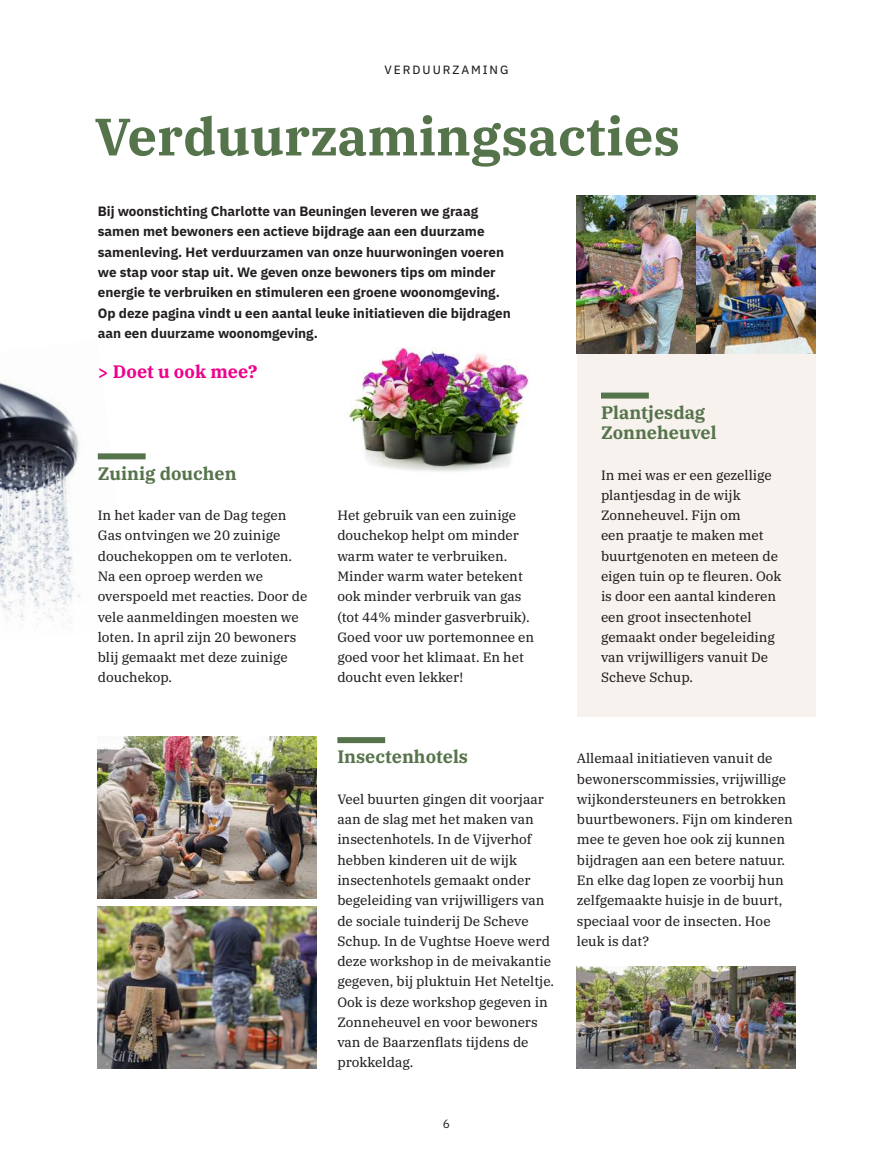
<style>
.page{position:relative;width:893px;height:1149px;background:#fff}
.page>*{position:absolute;margin:0;border:0;box-sizing:border-box;transform-origin:0 0}
.t1{font:700 52.5px "IBM Plex Serif";color:#56744b}
.t2{font:700 18px/20.2px "IBM Plex Serif";color:#56744b}
.t3{font:700 18px "IBM Plex Serif";color:#ed028c}
.t4{font:13.5px/20.2px "IBM Plex Serif Text";color:#231f20}
.t5{font:700 13.5px/20.2px "IBM Plex Sans";color:#231f20}
.t6{font:12px "IBM Plex Sans Text";letter-spacing:.16em;color:#231f20}
.t7{font:12px "IBM Plex Sans";color:#231f20}
</style>
<div class="page">
<img style="left:0;top:382px;width:133px;height:243px">
<div style="left:577px;top:353px;width:238px;height:363px;background:#f8f2ee"></div>
<div style="left:98px;top:453px;width:48px;height:6px;background:#56744b"></div>
<img style="left:98px;top:736px;width:218px;height:162px">
<svg style="left:337px;top:737px;width:48px;height:5px"></svg>
<div style="left:601px;top:392px;width:48px;height:6px;background:#56744b"></div>
<img style="left:98px;top:906px;width:218px;height:161px">
<img style="left:577px;top:966px;width:218px;height:101px">
<img style="left:577px;top:195px;width:238px;height:158px">
<img style="left:347px;top:347px;width:182px;height:125px">
<p class="t6" style="left:385px;top:61px;width:125px">VERDUURZAMING</p>
<h1 class="t1" style="left:95px;top:95px;width:587px">Verduurzamingsacties</h1>
<p class="t5" style="left:98px;top:200px;width:415px">Bij woonstichting Charlotte van Beuningen leveren we graag samen met bewoners een actieve bijdrage aan een duurzame samenleving. Het verduurzamen van onze huurwoningen voeren we stap voor stap uit. We geven onze bewoners tips om minder energie te verbruiken en stimuleren een groene woonomgeving.<br>Op deze pagina vindt u een aantal leuke initiatieven die bijdragen aan een duurzame woonomgeving.</p>
<h2 class="t3" style="left:98px;top:357px;width:161px">&gt; Doet u ook mee?</h2>
<h2 class="t2" style="left:98px;top:461px;width:140px">Zuinig douchen</h2>
<p class="t4" style="left:98px;top:504px;width:211px">In het kader van de Dag tegen<br>Gas ontvingen we 20 zuinige douchekoppen om te verloten.<br>Na een oproep werden we overspoeld met reacties. Door de vele aanmeldingen moesten we loten. In april zijn 20 bewoners blij gemaakt met deze zuinige douchekop.</p>
<p class="t4" style="left:337px;top:504px;width:198px">Het gebruik van een zuinige douchekop helpt om minder warm water te verbruiken.<br>Minder warm water betekent ook minder verbruik van gas (tot 44% minder gasverbruik).<br>Goed voor uw portemonnee en goed voor het klimaat. En het doucht even lekker!</p>
<h2 class="t2" style="left:601px;top:401px;width:117px">Plantjesdag<br>Zonneheuvel</h2>
<p class="t4" style="left:601px;top:463px;width:182px">In mei was er een gezellige plantjesdag in de wijk<br>Zonneheuvel. Fijn om<br>een praatje te maken met buurtgenoten en meteen de eigen tuin op te fleuren. Ook is door een aantal kinderen een groot insectenhotel gemaakt onder begeleiding van vrijwilligers vanuit De<br>Scheve Schup.</p>
<h2 class="t2" style="left:337px;top:745px;width:132px">Insectenhotels</h2>
<p class="t4" style="left:337px;top:787px;width:218px">Veel buurten gingen dit voorjaar aan de slag met het maken van insectenhotels. In de Vijverhof hebben kinderen uit de wijk insectenhotels gemaakt onder begeleiding van vrijwilligers van de sociale tuinderij De Scheve<br>Schup. In de Vughtse Hoeve werd deze workshop in de meivakantie gegeven, bij pluktuin Het Neteltje.<br>Ook is deze workshop gegeven in<br>Zonneheuvel en voor bewoners van de Baarzenflats tijdens de prokkeldag.</p>
<p class="t7" style="left:443px;top:1114px;width:9px">6</p>
<p class="t4" style="left:577px;top:747px;width:218px">Allemaal initiatieven vanuit de bewonerscommissies, vrijwillige wijkondersteuners en betrokken buurtbewoners. Fijn om kinderen mee te geven hoe ook zij kunnen bijdragen aan een betere natuur.<br>En elke dag lopen ze voorbij hun zelfgemaakte huisje in de buurt, speciaal voor de insecten. Hoe leuk is dat?</p>
</div>
